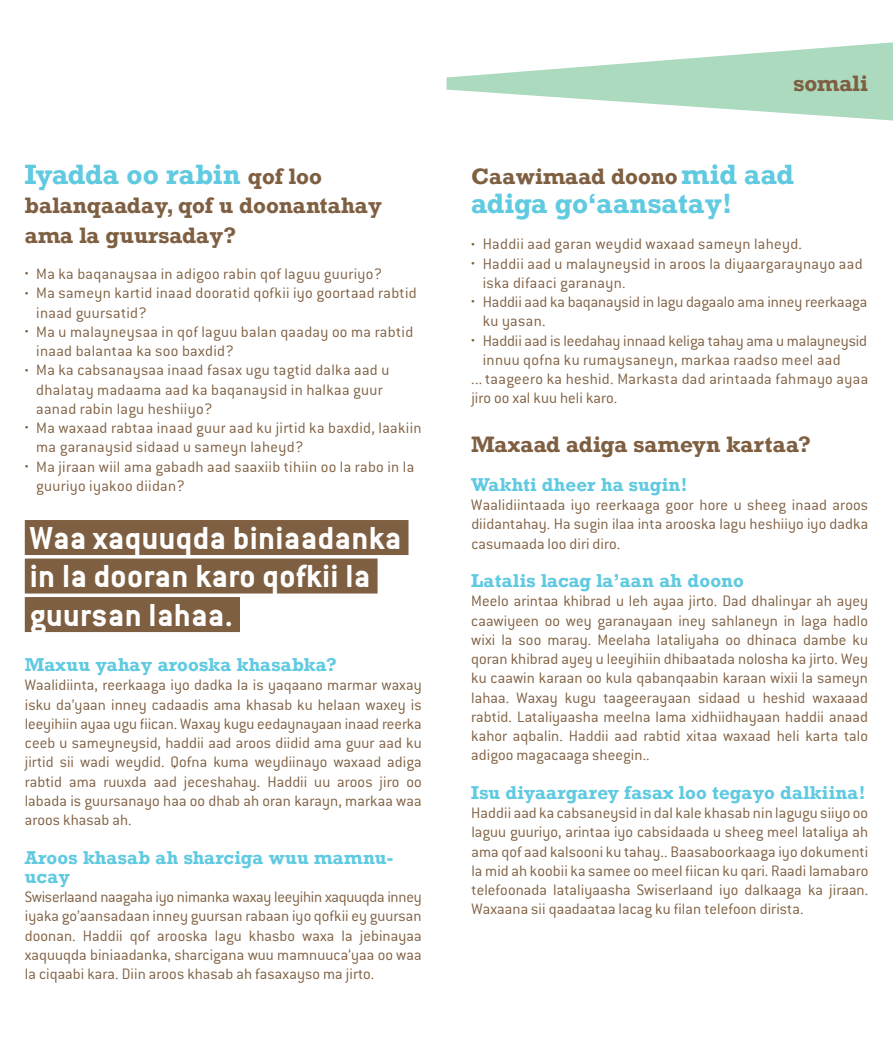
<style>
.page{position:relative;width:893px;height:1042px;background:#fff}
.page>*{position:absolute;margin:0;border:0;box-sizing:border-box;transform-origin:0 0}
.t1{font:700 35px/38.5px "Conduitneu";letter-spacing:.01em;color:#fff}
.t2{font:700 26.25px "Rockwell";letter-spacing:.005em;color:#60cae1}
.t3{font:700 21px/29.8px "Rockwell";letter-spacing:.005em;color:#7f5f41}
.t4{font:700 17.5px/19.2px "Rockwell";letter-spacing:.015em;color:#60cae1}
.t5{font:300 16.62px/19.2px "Conduitneu";letter-spacing:.02em;color:#7f5f41}
.t6{font:300 16.62px/19.2px "Conduitneu";letter-spacing:-.005em;color:#7f5f41}
.s1{font-size:21px;color:#7f5f41}
.s2{font-size:26.25px;color:#60cae1}
</style>
<div class="page">
<div style="left:25px;top:520px;width:383px;height:35px;background:#7f5f41"></div>
<div style="left:25px;top:558px;width:353px;height:35px;background:#7f5f41"></div>
<div style="left:25px;top:597px;width:215px;height:35px;background:#7f5f41"></div>
<svg style="left:446px;top:42px;width:447px;height:79px"></svg>
<h2 class="t2" style="left:25px;top:157px;width:299px">Iyadda oo rabin <span class="s1">qof loo</span></h2>
<p class="t3" style="left:25px;top:190px;width:359px">balanqaaday, qof u doonantahay ama la guursaday?</p>
<p class="t5" style="left:25px;top:264px;width:359px"><sup>•</sup> Ma ka baqanaysaa in adigoo rabin qof laguu guuriyo?</p>
<p class="t5" style="left:36px;top:283px;width:382px;text-indent:-11px"><sup>•</sup> Ma sameyn kartid inaad dooratid qofkii iyo goortaad rabtid inaad guursatid?</p>
<p class="t5" style="left:36px;top:322px;width:378px;text-indent:-11px"><sup>•</sup> Ma u malayneysaa in qof laguu balan qaaday oo ma rabtid inaad balantaa ka soo baxdid?</p>
<p class="t5" style="left:36px;top:360px;width:355px;text-indent:-11px"><sup>•</sup> Ma ka cabsanaysaa inaad fasax ugu tagtid dalka aad u dhalatay madaama aad ka baqanaysid in halkaa guur aanad rabin lagu heshiiyo?</p>
<p class="t5" style="left:36px;top:418px;width:387px;text-indent:-11px"><sup>•</sup> Ma waxaad rabtaa inaad guur aad ku jirtid ka baxdid, laakiin ma garanaysid sidaad u sameyn laheyd?</p>
<p class="t5" style="left:36px;top:457px;width:380px;text-indent:-11px"><sup>•</sup> Ma jiraan wiil ama gabadh aad saaxiib tihiin oo la rabo in la guuriyo iyakoo diidan?</p>
<h1 class="t1" style="left:30px;top:518px;width:373px">Waa xaquuqda biniaadanka in la dooran karo qofkii la guursan lahaa.</h1>
<p class="t4" style="left:25px;top:655px;width:313px">Maxuu yahay arooska khasabka?</p>
<p class="t5" style="left:25px;top:675px;width:398px;text-align:justify">Waalidiinta, reerkaaga iyo dadka la is yaqaano marmar waxay isku da’yaan inney cadaadis ama khasab ku helaan waxey is leeyihiin ayaa ugu fiican. Waxay kugu eedaynayaan inaad reerka ceeb u sameyneysid, haddii aad aroos diidid ama guur aad ku jirtid sii wadi weydid. Qofna kuma weydiinayo waxaad adiga rabtid ama ruuxda aad jeceshahay. Haddii uu aroos jiro oo labada is guursanayo haa oo dhab ah oran karayn, markaa waa aroos khasab ah.</p>
<p class="t4" style="left:25px;top:847px;width:370px">Aroos khasab ah sharciga wuu mamnu&shy;ucay</p>
<p class="t5" style="left:25px;top:887px;width:398px;text-align:justify">Swiserlaand naagaha iyo nimanka waxay leeyihin xaquuqda inney iyaka go’aansadaan inney guursan rabaan iyo qofkii ey guursan doonan. Haddii qof arooska lagu khasbo waxa la jebinayaa xaquuqda biniaadanka, sharcigana wuu mamnuuca‘yaa oo waa la ciqaabi kara. Diin aroos khasab ah fasaxayso ma jirto.</p>
<p class="t3" style="left:794px;top:68px;width:76px">somali</p>
<p class="t3" style="left:471px;top:161px;width:324px">Caawimaad doono <span class="s2">mid aad</span></p>
<h2 class="t2" style="left:471px;top:187px;width:262px">adiga go‘aansatay!</h2>
<p class="t5" style="left:471px;top:234px;width:332px"><sup>•</sup> Haddii aad garan weydid waxaad sameyn laheyd.</p>
<p class="t5" style="left:483px;top:254px;width:381px;text-indent:-11px"><sup>•</sup> Haddii aad u malayneysid in aroos la diyaargaraynayo aad iska difaaci garanayn.</p>
<p class="t6" style="left:483px;top:292px;width:386px;text-indent:-11px"><sup>•</sup> Haddii aad ka baqanaysid in lagu dagaalo ama inney reerkaaga ku yasan.</p>
<p class="t6" style="left:471px;top:331px;width:397px"><sup>•</sup> Haddii aad is leedahay innaad keliga tahay ama u malayneysid</p>
<p class="t5" style="left:483px;top:350px;width:359px">innuu qofna ku rumaysaneyn, markaa raadso meel aad</p>
<p class="t5" style="left:471px;top:369px;width:398px">... taageero ka heshid. Markasta dad arintaada fahmayo ayaa</p>
<p class="t5" style="left:471px;top:388px;width:148px">jiro oo xal kuu heli karo.</p>
<p class="t3" style="left:471px;top:429px;width:341px">Maxaad adiga sameyn kartaa?</p>
<p class="t4" style="left:471px;top:474px;width:218px">Wakhti dheer ha sugin!</p>
<p class="t5" style="left:471px;top:495px;width:398px;text-align:justify">Waalidiintaada iyo reerkaaga goor hore u sheeg inaad aroos diidantahay. Ha sugin ilaa inta arooska lagu heshiiyo iyo dadka casumaada loo diri diro.</p>
<p class="t4" style="left:471px;top:571px;width:274px">Latalis lacag la’aan ah doono</p>
<p class="t5" style="left:471px;top:591px;width:398px;text-align:justify">Meelo arintaa khibrad u leh ayaa jirto. Dad dhalinyar ah ayey caawiyeen oo wey garanayaan iney sahlaneyn in laga hadlo wixi la soo maray. Meelaha lataliyaha oo dhinaca dambe ku qoran khibrad ayey u leeyihiin dhibaatada nolosha ka jirto. Wey ku caawin karaan oo kula qabanqaabin karaan wixii la sameyn lahaa. Waxay kugu taageerayaan sidaad u heshid waxaaad rabtid. Lataliyaasha meelna lama xidhiidhayaan haddii anaad kahor aqbalin. Haddii aad rabtid xitaa waxaad heli karta talo adigoo magacaaga sheegin..</p>
<p class="t4" style="left:471px;top:782px;width:396px">Isu diyaargarey fasax loo tegayo dalkiina!</p>
<p class="t5" style="left:471px;top:803px;width:399px;text-align:justify">Haddii aad ka cabsaneysid in dal kale khasab nin lagugu siiyo oo laguu guuriyo, arintaa iyo cabsidaada u sheeg meel lataliya ah ama qof aad kalsooni ku tahay.. Baasaboorkaaga iyo dokumenti la mid ah koobii ka samee oo meel fiican ku qari. Raadi lamabaro telefoonada lataliyaasha Swiserlaand iyo dalkaaga ka jiraan.<br>Waxaana sii qaadaataa lacag ku filan telefoon dirista.</p>
</div>
